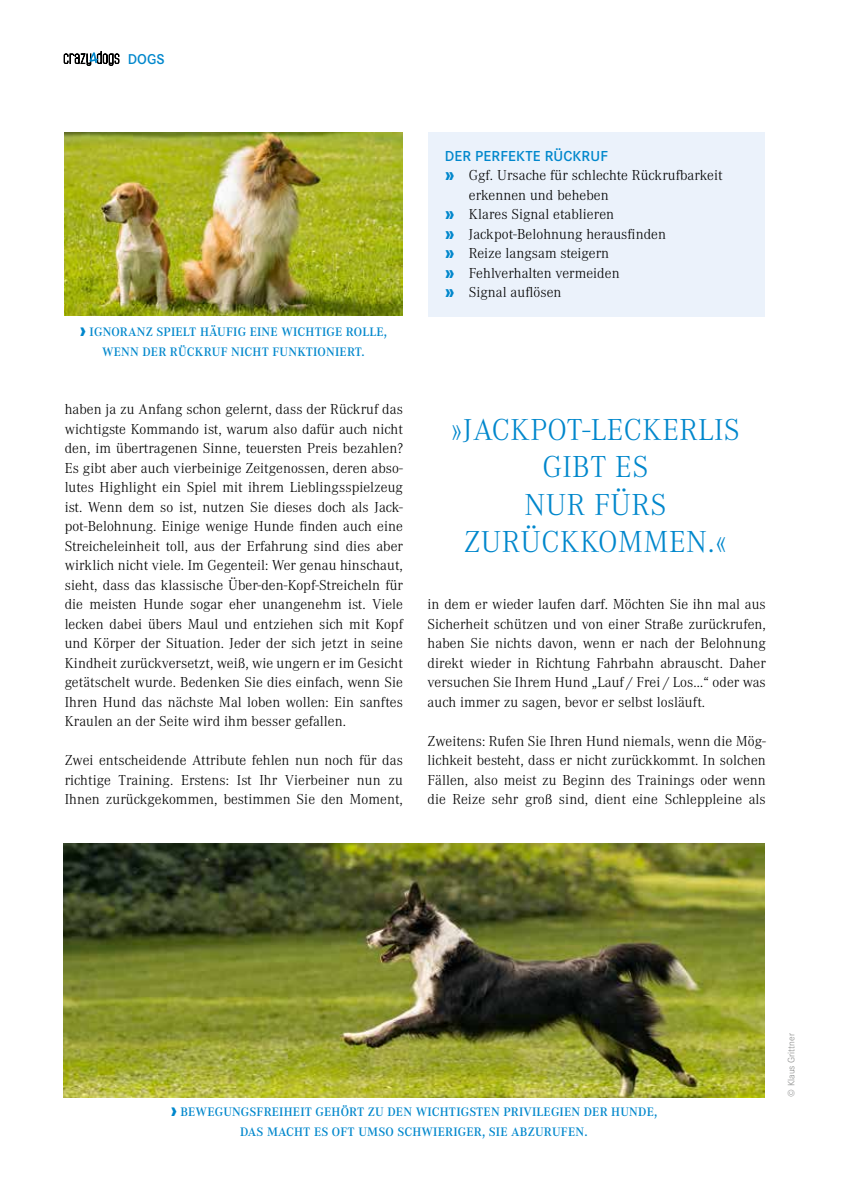
<style>
.page{position:relative;width:851px;height:1191px;background:#fff}
.page>*{position:absolute;margin:0;border:0;box-sizing:border-box;transform-origin:0 0}
.t1{font:300 31.5px/37.5px "Corporate A";letter-spacing:.015em;color:#0087cc;text-align:center}
.t2{font:300 15px/19.5px "Corporate A";letter-spacing:.005em;color:#000;text-align:justify}
.t3{font:600 15px "Corporate S";letter-spacing:.01em;color:#0087cc}
.t4{font:600 14.85px "Corporate S";color:#0087cc}
.t5{font:600 12.75px/19.5px "Corporate A";letter-spacing:.015em;color:#0087cc;text-align:center}
.t6{font:300 9.75px "Corporate S";letter-spacing:.01em;color:#868786}
.s1{font-family:"Corporate S";font-weight:800;font-size:18px}
.s2{font-family:"Corporate S";font-weight:800;font-size:16.5px;color:#0087cc}
</style>
<div class="page">
<svg style="left:63px;top:51px;width:57px;height:15px"></svg>
<div style="left:428px;top:132px;width:336px;height:185px;background:#ebf2fb"></div>
<img style="left:65px;top:133px;width:337px;height:183px">
<img style="left:63px;top:843px;width:701px;height:254px">
<p class="t4" style="left:128px;top:50px;width:38px">DOGS</p>
<p class="t5" style="left:80px;top:322px;width:309px"><span class="s1">›</span> IGNORANZ SPIELT HÄUFIG EINE WICHTIGE ROLLE,<br>WENN DER RÜCKRUF NICHT FUNKTIONIERT.</p>
<p class="t2" style="left:65px;top:400px;width:340px">haben ja zu Anfang schon gelernt, dass der Rückruf das wichtigste Kommando ist, warum also dafür auch nicht den, im übertragenen Sinne, teuersten Preis bezahlen?<br>Es gibt aber auch vierbeinige Zeitgenossen, deren abso&shy;lutes Highlight ein Spiel mit ihrem Lieblingsspielzeug ist. Wenn dem so ist, nutzen Sie dieses doch als Jack&shy;pot-Belohnung. Einige wenige Hunde finden auch eine Streicheleinheit toll, aus der Erfahrung sind dies aber wirklich nicht viele. Im Gegenteil: Wer genau hinschaut, sieht, dass das klassische Über-den-Kopf-Streicheln für die meisten Hunde sogar eher unangenehm ist. Viele lecken dabei übers Maul und entziehen sich mit Kopf und Körper der Situation. Jeder der sich jetzt in seine Kindheit zurückversetzt, weiß, wie ungern er im Gesicht getätschelt wurde. Bedenken Sie dies einfach, wenn Sie Ihren Hund das nächste Mal loben wollen: Ein sanftes Kraulen an der Seite wird ihm besser gefallen.</p>
<p class="t2" style="left:65px;top:751px;width:340px">Zwei entscheidende Attribute fehlen nun noch für das richtige Training. Erstens: Ist Ihr Vierbeiner nun zu Ihnen zurückgekommen, bestimmen Sie den Moment,</p>
<p class="t3" style="left:445px;top:147px;width:164px">DER PERFEKTE RÜCKRUF</p>
<p class="t2" style="left:445px;top:166px;width:279px"><span class="s2">»</span> Ggf. Ursache für schlechte Rückrufbarkeit</p>
<p class="t2" style="left:469px;top:185px;width:141px">erkennen und beheben</p>
<p class="t2" style="left:445px;top:205px;width:171px"><span class="s2">»</span> Klares Signal etablieren</p>
<p class="t2" style="left:445px;top:224px;width:223px"><span class="s2">»</span> Jackpot-Belohnung herausfinden</p>
<p class="t2" style="left:445px;top:244px;width:166px"><span class="s2">»</span> Reize langsam steigern</p>
<p class="t2" style="left:445px;top:263px;width:176px"><span class="s2">»</span> Fehlverhalten vermeiden</p>
<p class="t2" style="left:445px;top:283px;width:118px"><span class="s2">»</span> Signal auflösen</p>
<h1 class="t1" style="left:451px;top:411px;width:290px">»JACKPOT-LECKERLIS<br>GIBT ES<br>NUR FÜRS<br>ZURÜCKKOMMEN.«</h1>
<p class="t2" style="left:427px;top:595px;width:340px">in dem er wieder laufen darf. Möchten Sie ihn mal aus Sicherheit schützen und von einer Straße zurückrufen, haben Sie nichts davon, wenn er nach der Belohnung direkt wieder in Richtung Fahrbahn abrauscht. Daher versuchen Sie Ihrem Hund „Lauf / Frei / Los…“ oder was auch immer zu sagen, bevor er selbst losläuft.</p>
<p class="t2" style="left:427px;top:731px;width:340px">Zweitens: Rufen Sie Ihren Hund niemals, wenn die Mög&shy;lichkeit besteht, dass er nicht zurückkommt. In solchen Fällen, also meist zu Beginn des Trainings oder wenn die Reize sehr groß sind, dient eine Schleppleine als</p>
<p class="t5" style="left:170px;top:1102px;width:488px"><span class="s1">›</span> BEWEGUNGSFREIHEIT GEHÖRT ZU DEN WICHTIGSTEN PRIVILEGIEN DER HUNDE,<br>DAS MACHT ES OFT UMSO SCHWIERIGER, SIE ABZURUFEN.</p>
<p class="t6" style="left:785px;top:1097px;width:66px;rotate:-90deg">© Klaus Grittner</p>
</div>
